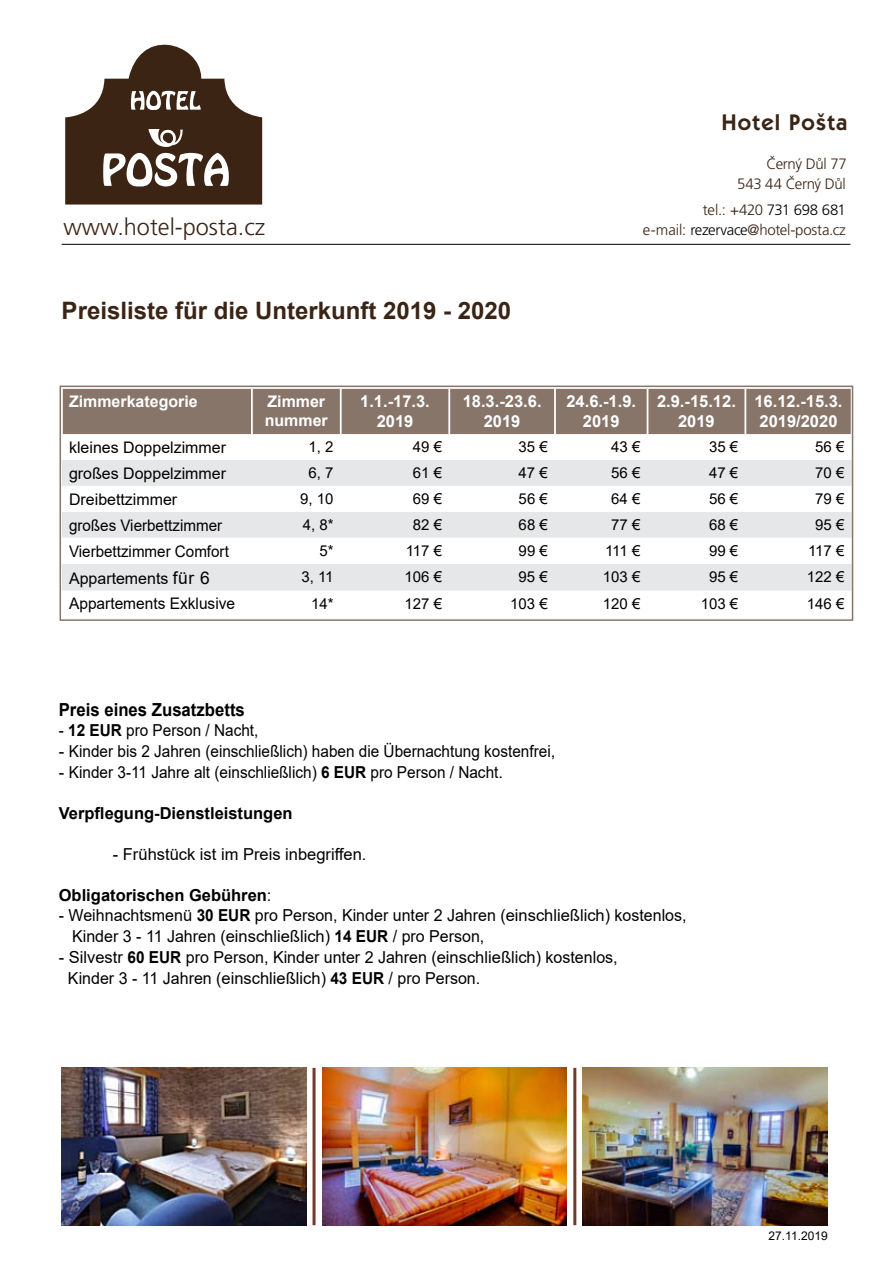
<style>
.page{position:relative;width:893px;height:1263px;background:#fff}
.page>*{position:absolute;margin:0;border:0;box-sizing:border-box;transform-origin:0 0}
.t1{font:700 24px "Arial";color:#3a2415}
.t2{font:300 23.55px "Frutiger CE";color:#3a2415}
.t3{font:600 22.5px "Kabel IT Cby BTCE";letter-spacing:.06em;color:#3a2415}
.t4{font:700 18px "Arial";color:#000;scale:.93 1}
.t5{font:16.5px/20.7px "Arial";color:#000}
.t6{font:700 16.5px/19.8px "Arial";color:#fff;text-align:center}
.t7{font:700 16.5px "Arial";color:#000}
.t8{font:16.5px "Arial";color:#000;scale:.93 1}
.t9{font:15.9px "Arial";color:#000}
.t10{font:15.9px "Arial";color:#000;scale:.95 1}
.t11{font:700 15.9px/19.2px "Arial";color:#fff}
.t12{font:15px "Arial";color:#000}
.t13{font:300 15px/19.5px "Frutiger CE";letter-spacing:-.02em;color:#3a2415;text-align:right}
.t14{font:12px "Arial";color:#000}
.s1{color:#000}
.s2{font-size:17.4px}
.s3{font-weight:700}
.s4{font-weight:400}
</style>
<div class="page">
<svg style="left:65px;top:44px;width:198px;height:161px"></svg>
<hr style="left:62px;top:244px;width:788px;height:1px;background:#000">
<div style="left:63px;top:389px;width:787px;height:45px;background:#88756a"></div>
<div style="left:63px;top:460px;width:787px;height:26px;background:#e6e7e8"></div>
<svg style="left:63px;top:512px;width:787px;height:79px;fill:#e6e7e8"></svg>
<hr style="left:251px;top:389px;width:2px;height:45px;background:#fff">
<hr style="left:340px;top:389px;width:2px;height:45px;background:#fff">
<hr style="left:448px;top:389px;width:2px;height:45px;background:#fff">
<hr style="left:554px;top:389px;width:2px;height:45px;background:#fff">
<hr style="left:647px;top:389px;width:1px;height:45px;background:#fff">
<hr style="left:744px;top:389px;width:2px;height:45px;background:#fff">
<div style="left:60px;top:386px;width:793px;height:235px;border:2px solid #88756a"></div>
<img style="left:62px;top:1068px;width:244px;height:157px">
<img style="left:582px;top:1068px;width:245px;height:157px">
<img style="left:322px;top:1068px;width:245px;height:157px">
<hr style="left:313px;top:1068px;width:3px;height:157px;background:#74392d">
<hr style="left:573px;top:1068px;width:3px;height:157px;background:#74392d">
<h2 class="t2" style="left:64px;top:214px;width:203px">www.hotel-posta.cz</h2>
<h1 class="t1" style="left:62px;top:294px;width:451px">Preisliste für die Unterkunft 2019 - 2020</h1>
<h3 class="t3" style="left:722px;top:107px;width:127px">Hotel Pošta</h3>
<p class="t13" style="left:766px;top:155px;width:82px">Černý Důl 77</p>
<p class="t13" style="left:643px;top:201px;width:205px">tel.: +420 <span class="s1">731 698 681<br></span>e-mail: <span class="s1">rezervace</span>@hotel-posta.cz</p>
<p class="t13" style="left:737px;top:175px;width:110px">543 44 Černý Důl</p>
<p class="t11" style="left:69px;top:392px;width:130px">Zimmerkategorie</p>
<p class="t11" style="left:265px;top:392px;width:64px">Zimmer nummer</p>
<p class="t6" style="left:360px;top:392px;width:71px">1.1.-17.3.<br>2019</p>
<p class="t6" style="left:463px;top:392px;width:80px">18.3.-23.6.<br>2019</p>
<p class="t6" style="left:566px;top:392px;width:71px">24.6.-1.9.<br>2019</p>
<p class="t6" style="left:657px;top:392px;width:80px">2.9.-15.12.<br>2019</p>
<p class="t6" style="left:754px;top:392px;width:90px">16.12.-15.3.<br>2019/2020</p>
<p class="t9" style="left:69px;top:436px;width:158px">kleines Doppelzimmer</p>
<p class="t12" style="left:309px;top:436px;width:27px">1, 2</p>
<p class="t12" style="left:413px;top:436px;width:31px">49 €</p>
<p class="t12" style="left:519px;top:436px;width:31px">35 €</p>
<p class="t12" style="left:611px;top:436px;width:31px">43 €</p>
<p class="t12" style="left:709px;top:436px;width:31px">35 €</p>
<p class="t12" style="left:815px;top:436px;width:31px">56 €</p>
<p class="t9" style="left:69px;top:462px;width:158px">großes Doppelzimmer</p>
<p class="t12" style="left:309px;top:462px;width:27px">6, 7</p>
<p class="t12" style="left:413px;top:462px;width:31px">61 €</p>
<p class="t12" style="left:519px;top:462px;width:31px">47 €</p>
<p class="t12" style="left:611px;top:462px;width:31px">56 €</p>
<p class="t12" style="left:709px;top:462px;width:31px">47 €</p>
<p class="t12" style="left:815px;top:462px;width:31px">70 €</p>
<p class="t9" style="left:69px;top:488px;width:110px">Dreibettzimmer</p>
<p class="t12" style="left:300px;top:488px;width:35px">9, 10</p>
<p class="t12" style="left:413px;top:488px;width:31px">69 €</p>
<p class="t12" style="left:519px;top:488px;width:31px">56 €</p>
<p class="t12" style="left:611px;top:488px;width:31px">64 €</p>
<p class="t12" style="left:709px;top:488px;width:31px">56 €</p>
<p class="t12" style="left:815px;top:488px;width:31px">79 €</p>
<p class="t10" style="left:69px;top:514px;width:163px">großes Vierbettzimmer</p>
<p class="t12" style="left:303px;top:514px;width:32px">4, 8*</p>
<p class="t12" style="left:413px;top:514px;width:31px">82 €</p>
<p class="t12" style="left:519px;top:514px;width:31px">68 €</p>
<p class="t12" style="left:611px;top:514px;width:31px">77 €</p>
<p class="t12" style="left:709px;top:514px;width:31px">68 €</p>
<p class="t12" style="left:815px;top:514px;width:31px">95 €</p>
<p class="t10" style="left:69px;top:540px;width:170px">Vierbettzimmer Comfort</p>
<p class="t12" style="left:319px;top:540px;width:16px">5*</p>
<p class="t12" style="left:406px;top:540px;width:38px">117 €</p>
<p class="t12" style="left:519px;top:540px;width:31px">99 €</p>
<p class="t12" style="left:605px;top:540px;width:37px">111 €</p>
<p class="t12" style="left:709px;top:540px;width:31px">99 €</p>
<p class="t12" style="left:808px;top:540px;width:38px">117 €</p>
<p class="t9" style="left:69px;top:567px;width:142px">Appartements <span class="s2">für 6</span></p>
<p class="t12" style="left:301px;top:566px;width:34px">3, 11</p>
<p class="t12" style="left:405px;top:566px;width:39px">106 €</p>
<p class="t12" style="left:519px;top:566px;width:31px">95 €</p>
<p class="t12" style="left:603px;top:566px;width:39px">103 €</p>
<p class="t12" style="left:709px;top:566px;width:31px">95 €</p>
<p class="t12" style="left:807px;top:566px;width:39px">122 €</p>
<p class="t9" style="left:69px;top:593px;width:168px">Appartements Exklusive</p>
<p class="t12" style="left:311px;top:593px;width:24px">14*</p>
<p class="t12" style="left:405px;top:593px;width:39px">127 €</p>
<p class="t12" style="left:510px;top:593px;width:39px">103 €</p>
<p class="t12" style="left:603px;top:593px;width:39px">120 €</p>
<p class="t12" style="left:701px;top:593px;width:39px">103 €</p>
<p class="t12" style="left:807px;top:593px;width:39px">146 €</p>
<p class="t4" style="left:59px;top:697px;width:202px">Preis eines Zusatzbetts</p>
<p class="t8" style="left:59px;top:719px;width:216px">- <span class="s3">12 EUR</span> pro Person / Nacht,</p>
<p class="t5" style="left:59px;top:741px;width:498px">- Kinder bis 2 Jahren (einschließlich) haben die Übernachtung kostenfrei,</p>
<p class="t5" style="left:59px;top:762px;width:446px">- Kinder 3-11 Jahre alt (einschließlich) <span class="s3">6 EUR</span> pro Person / Nacht.</p>
<p class="t7" style="left:59px;top:801px;width:235px">Verpflegung-Dienstleistungen</p>
<p class="t5" style="left:113px;top:844px;width:255px">- Frühstück ist im Preis inbegriffen.</p>
<p class="t7" style="left:59px;top:883px;width:214px">Obligatorischen Gebühren<span class="s4">:</span></p>
<p class="t5" style="left:72px;top:905px;width:616px;text-indent:-13px">- Weihnachtsmenü <span class="s3">30 EUR</span> pro Person, Kinder unter 2 Jahren (einschließlich) kostenlos,<br>Kinder 3 - 11 Jahren (einschließlich) <span class="s3">14 EUR</span> / pro Person,</p>
<p class="t5" style="left:68px;top:946px;width:551px;text-indent:-9px">- Silvestr <span class="s3">60 EUR</span> pro Person, Kinder unter 2 Jahren (einschließlich) kostenlos,<br>Kinder 3 - 11 Jahren (einschließlich) <span class="s3">43 EUR</span> / pro Person.</p>
<p class="t14" style="left:769px;top:1227px;width:61px">27.11.2019</p>
</div>
